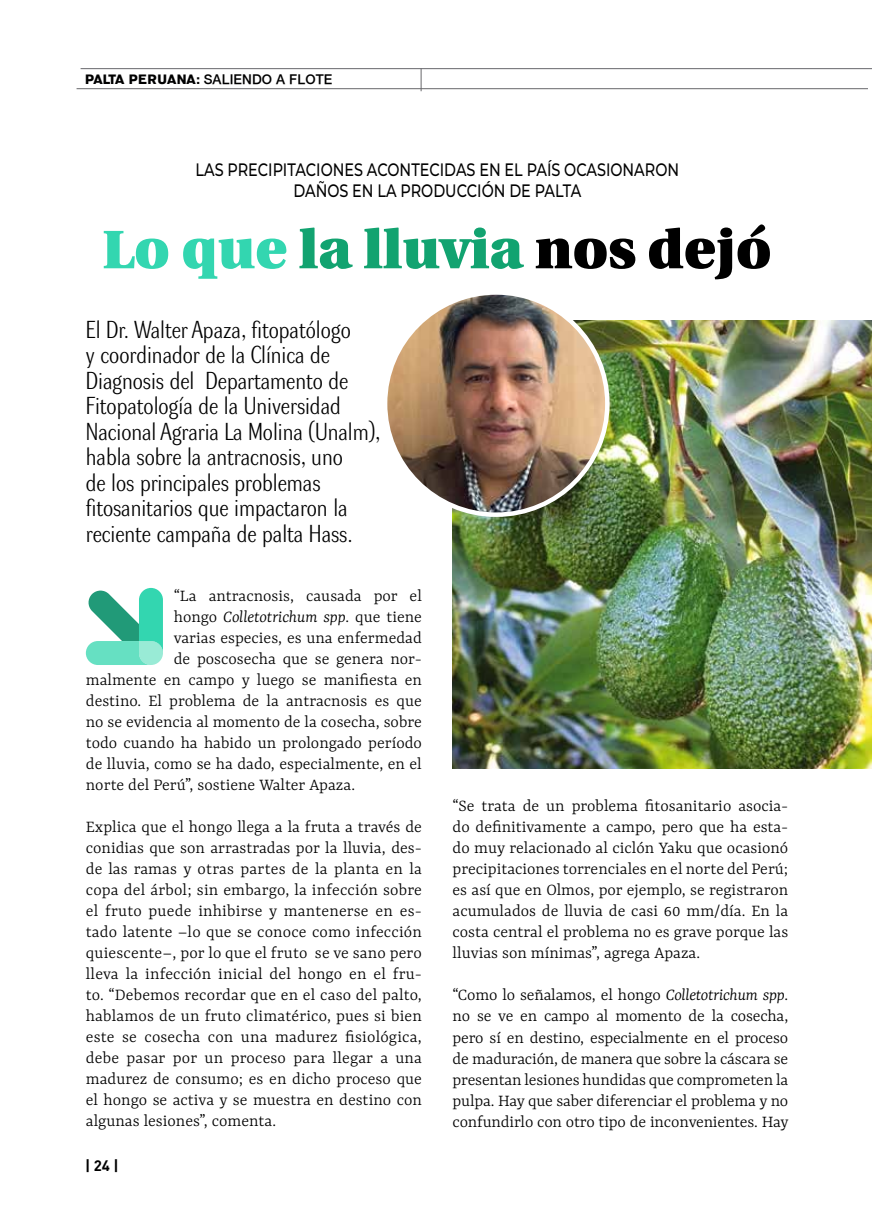
<style>
.page{position:relative;width:872px;height:1212px;background:#fff}
.page>*{position:absolute;margin:0;border:0;box-sizing:border-box;transform-origin:0 0}
.t1{font:900 54px "Utopia";color:#12a370}
.t2{font:24px/25.5px "Dyna Grotesk LC";color:#000;scale:1.2 1}
.t3{font:300 18px/21px "Rasa";color:#000;text-align:justify}
.t4{font:500 18px/21px "Montserrat";color:#000;text-align:center;scale:.8 1}
.t5{font:700 15px "DIN Pro";color:#000}
.t6{font:500 13.5px "Helvetica Neue";letter-spacing:.01em;color:#000}
.s1{font-family:"AG Old Face";font-weight:700}
.s2{color:#33d6b0}
.s3{color:#000}
.s4{font-style:italic}
</style>
<div class="page">
<hr style="left:77px;top:88px;width:791px;height:1px;background:#67676b">
<hr style="left:81px;top:68px;width:791px;height:1px;background:#67676b">
<svg style="left:421px;top:68px;width:1px;height:23px"></svg>
<svg style="left:86px;top:588px;width:77px;height:77px"></svg>
<img style="left:452px;top:320px;width:420px;height:449px">
<img style="left:388px;top:295px;width:219px;height:220px">
<p class="t6" style="left:85px;top:71px;width:249px"><span class="s1">PALTA PERUANA:</span> SALIENDO A FLOTE</p>
<p class="t4" style="left:195px;top:158px;width:606px">LAS PRECIPITACIONES ACONTECIDAS EN EL PAÍS OCASIONARON<br>DAÑOS EN LA PRODUCCIÓN DE PALTA</p>
<h1 class="t1" style="left:102px;top:219px;width:671px"><span class="s2">Lo que</span> la lluvia <span class="s3">nos dejó</span></h1>
<p class="t2" style="left:86px;top:319px;width:247px">El Dr. Walter Apaza, fitopatólogo<br>y coordinador de la Clínica de<br>Diagnosis del Departamento de<br>Fitopatología de la Universidad<br>Nacional Agraria La Molina (Unalm), habla sobre la antracnosis, uno<br>de los principales problemas fitosanitarios que impactaron la reciente campaña de palta Hass.</p>
<p class="t3" style="left:174px;top:586px;width:250px">“La antracnosis, causada por el hongo <span class="s4">Colletotrichum spp</span>. que tiene varias especies, es una enfermedad de poscosecha que se genera nor-</p>
<p class="t3" style="left:86px;top:670px;width:337px">malmente en campo y luego se manifiesta en destino. El problema de la antracnosis es que no se evidencia al momento de la cosecha, sobre todo cuando ha habido un prolongado período de lluvia, como se ha dado, especialmente, en el norte del Perú”, sostiene Walter Apaza.</p>
<p class="t3" style="left:86px;top:817px;width:337px">Explica que el hongo llega a la fruta a través de conidias que son arrastradas por la lluvia, des&shy;de las ramas y otras partes de la planta en la copa del árbol; sin embargo, la infección sobre el fruto puede inhibirse y mantenerse en es&shy;tado latente –lo que se conoce como infección quiescente–, por lo que el fruto se ve sano pero lleva la infección inicial del hongo en el fru&shy;to. “Debemos recordar que en el caso del palto, hablamos de un fruto climatérico, pues si bien este se cosecha con una madurez fisiológica, debe pasar por un proceso para llegar a una madurez de consumo; es en dicho proceso que el hongo se activa y se muestra en destino con algunas lesiones”, comenta.</p>
<p class="t5" style="left:85px;top:1156px;width:35px">| 24 |</p>
<p class="t3" style="left:452px;top:796px;width:337px">“Se trata de un problema fitosanitario asocia&shy;do definitivamente a campo, pero que ha esta&shy;do muy relacionado al ciclón Yaku que ocasionó precipitaciones torrenciales en el norte del Perú; es así que en Olmos, por ejemplo, se registraron acumulados de lluvia de casi 60 mm/día. En la costa central el problema no es grave porque las lluvias son mínimas”, agrega Apaza.</p>
<p class="t3" style="left:452px;top:985px;width:337px">“Como lo señalamos, el hongo <span class="s4">Colletotrichum spp</span>. no se ve en campo al momento de la cosecha, pero sí en destino, especialmente en el proceso de maduración, de manera que sobre la cáscara se presentan lesiones hundidas que comprometen la pulpa. Hay que saber diferenciar el problema y no confundirlo con otro tipo de inconvenientes. Hay</p>
</div>
